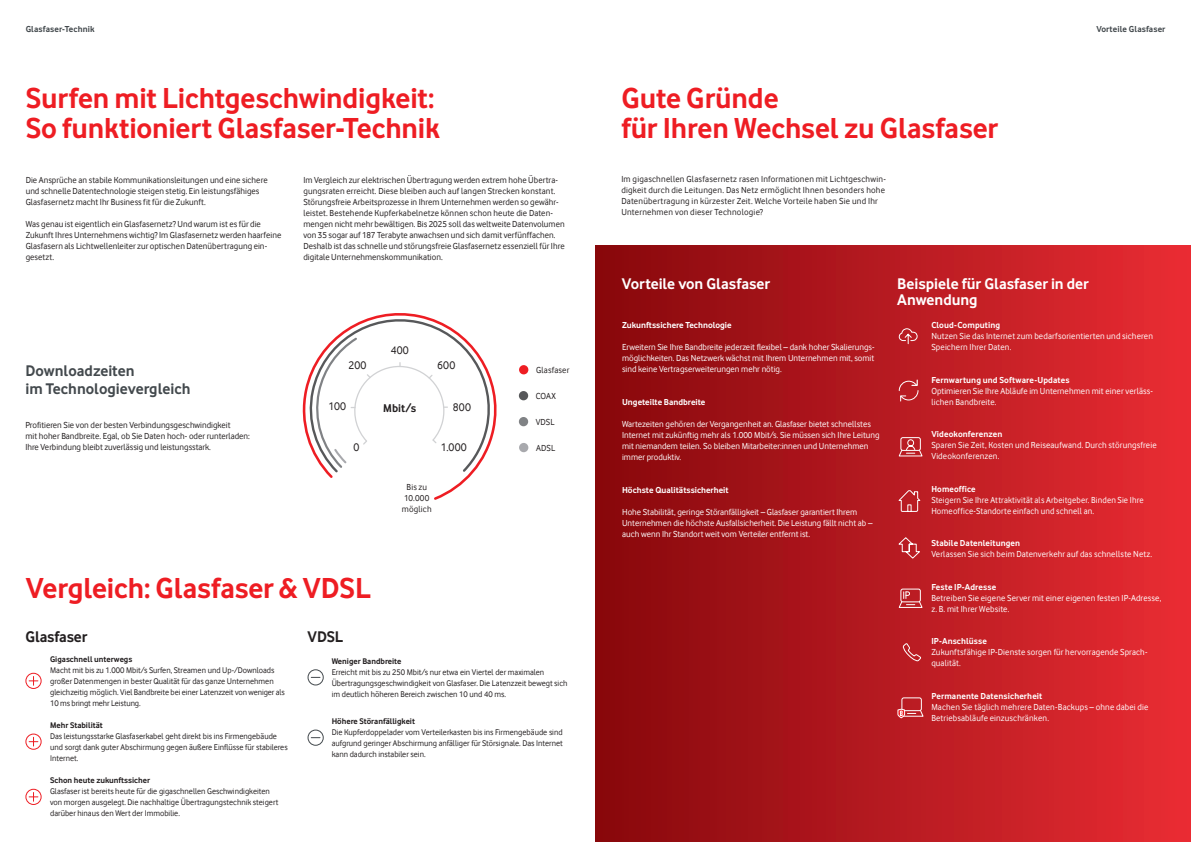
<style>
.page{position:relative;width:1191px;height:842px;background:#fff}
.page>*{position:absolute;margin:0;border:0;box-sizing:border-box;transform-origin:0 0}
.t1{font:700 30px/30px "Vodafone Rg";letter-spacing:-.005em;color:#ee1d23}
.t2{font:700 16px/16px "Vodafone Rg";letter-spacing:-.005em;color:#fff}
.t3{font:700 16px/18px "Vodafone Rg";color:#43494d}
.t4{font:700 16px "Vodafone Rg";letter-spacing:-.01em;color:#231f20}
.t5{font:700 11.7px "Vodafone Rg";color:#231f20}
.t6{font:11.6px "Vodafone Rg";letter-spacing:.025em;color:#231f20}
.t7{font:9px/11px "Vodafone Rg";letter-spacing:.01em;color:#fff}
.t8{font:9px/11px "Vodafone Rg";letter-spacing:.005em;color:#231f20}
.t9{font:700 9px "Vodafone Rg";letter-spacing:.005em;color:#fff}
.t10{font:9px/11px "Vodafone Rg";letter-spacing:.025em;color:#231f20}
.t11{font:700 9px "Vodafone Rg";letter-spacing:.01em;color:#43494d}
.t12{font:8.5px/11px "Vodafone Rg";color:#231f20}
.t13{font:700 8.5px "Vodafone Rg";color:#231f20}
</style>
<div class="page">
<div style="left:595px;top:245px;width:596px;height:597px;background:linear-gradient(to right,#86080c,#e82c34)"></div>
<svg style="left:898px;top:328px;width:20px;height:17px"></svg>
<svg style="left:902px;top:642px;width:20px;height:20px"></svg>
<svg style="left:896px;top:536px;width:25px;height:23px"></svg>
<svg style="left:897px;top:489px;width:25px;height:23px"></svg>
<div style="left:900px;top:589px;width:20px;height:13px;border:1px solid #fff;border-radius:2px"></div>
<svg style="left:897px;top:591px;width:26px;height:17px"></svg>
<svg style="left:897px;top:439px;width:26px;height:18px"></svg>
<div style="left:900px;top:437px;width:20px;height:14px;border:1px solid #fff;border-radius:2px"></div>
<svg style="left:898px;top:379px;width:21px;height:23px"></svg>
<div style="left:901px;top:697px;width:20px;height:14px;border:1px solid #fff;border-radius:2px"></div>
<svg style="left:897px;top:708px;width:27px;height:11px"></svg>
<div style="left:308px;top:669px;width:16px;height:16px;border:1px solid #43494d;border-radius:50%"></div>
<div style="left:308px;top:730px;width:16px;height:16px;border:1px solid #43494d;border-radius:50%"></div>
<div style="left:519px;top:365px;width:9px;height:9px;background:#ee1d23;border-radius:50%"></div>
<div style="left:519px;top:417px;width:9px;height:9px;background:#808285;border-radius:50%"></div>
<div style="left:519px;top:443px;width:9px;height:9px;background:#a8a9ad;border-radius:50%"></div>
<div style="left:519px;top:391px;width:9px;height:9px;background:#57585a;border-radius:50%"></div>
<svg style="left:302px;top:395px;width:170px;height:105px"></svg>
<svg style="left:304px;top:313px;width:193px;height:162px"></svg>
<svg style="left:29px;top:792px;width:9px;height:9px"></svg>
<div style="left:26px;top:789px;width:16px;height:16px;border:1px solid #ee1d23;border-radius:50%"></div>
<svg style="left:29px;top:676px;width:9px;height:9px"></svg>
<div style="left:26px;top:673px;width:16px;height:16px;border:1px solid #ee1d23;border-radius:50%"></div>
<svg style="left:29px;top:737px;width:9px;height:9px"></svg>
<div style="left:26px;top:734px;width:16px;height:16px;border:1px solid #ee1d23;border-radius:50%"></div>
<p class="t11" style="left:26px;top:24px;width:70px">Glasfaser-Technik</p>
<h1 class="t1" style="left:621px;top:83px;width:378px">Gute Gründe<br>für Ihren Wechsel zu Glasfaser</h1>
<h1 class="t1" style="left:26px;top:83px;width:416px">Surfen mit Lichtgeschwindigkeit:<br>So funktioniert Glasfaser-Technik</h1>
<p class="t8" style="left:26px;top:174px;width:243px">Die Ansprüche an stabile Kommunikationsleitungen und eine sichere und schnelle Datentechnologie steigen stetig. Ein leistungsfähiges<br>Glasfasernetz macht Ihr Business fit für die Zukunft.</p>
<p class="t8" style="left:26px;top:218px;width:257px">Was genau ist eigentlich ein Glasfasernetz? Und warum ist es für die Zukunft Ihres Unternehmens wichtig? Im Glasfasernetz werden haarfeine Glasfasern als Lichtwellenleiter zur optischen Datenübertragung ein&shy;gesetzt.</p>
<p class="t8" style="left:303px;top:174px;width:263px">Im Vergleich zur elektrischen Übertragung werden extrem hohe Übertra&shy;gungsraten erreicht. Diese bleiben auch auf langen Strecken konstant.<br>Störungsfreie Arbeitsprozesse in Ihrem Unternehmen werden so gewähr&shy;leistet. Bestehende Kupferkabelnetze können schon heute die Daten&shy;mengen nicht mehr bewältigen. Bis 2025 soll das weltweite Datenvolumen von 35 sogar auf 187 Terabyte anwachsen und sich damit verfünffachen.<br>Deshalb ist das schnelle und störungsfreie Glasfasernetz essenziell für Ihre digitale Unternehmenskommunikation.</p>
<p class="t10" style="left:621px;top:173px;width:266px">Im gigaschnellen Glasfasernetz rasen Informationen mit Lichtgeschwin&shy;digkeit durch die Leitungen. Das Netz ermöglicht Ihnen besonders hohe Datenübertragung in kürzester Zeit. Welche Vorteile haben Sie und Ihr Unternehmen von dieser Technologie?</p>
<p class="t11" style="left:1096px;top:24px;width:71px">Vorteile Glasfaser</p>
<h2 class="t3" style="left:25px;top:361px;width:167px">Downloadzeiten<br>im Technologievergleich</h2>
<p class="t8" style="left:25px;top:420px;width:226px">Profitieren Sie von der besten Verbindungsgeschwindigkeit<br>mit hoher Bandbreite. Egal, ob Sie Daten hoch- oder runterladen:<br>Ihre Verbindung bleibt zuverlässig und leistungsstark.</p>
<p class="t6" style="left:348px;top:359px;width:19px">200</p>
<p class="t6" style="left:328px;top:400px;width:19px">100</p>
<p class="t6" style="left:353px;top:441px;width:7px">0</p>
<p class="t6" style="left:391px;top:344px;width:20px">400</p>
<p class="t5" style="left:383px;top:401px;width:34px">Mbit/s</p>
<p class="t6" style="left:437px;top:359px;width:20px">600</p>
<p class="t6" style="left:453px;top:400px;width:20px">800</p>
<p class="t6" style="left:441px;top:441px;width:28px">1.000</p>
<p class="t8" style="left:402px;top:482px;width:31px;text-align:center">Bis zu<br>10.000 möglich</p>
<h1 class="t1" style="left:26px;top:572px;width:347px">Vergleich: Glasfaser &amp; VDSL</h1>
<h2 class="t4" style="left:26px;top:628px;width:63px">Glasfaser</h2>
<h2 class="t4" style="left:308px;top:628px;width:37px">VDSL</h2>
<p class="t8" style="left:536px;top:365px;width:35px">Glasfaser</p>
<p class="t8" style="left:536px;top:391px;width:22px">COAX</p>
<p class="t8" style="left:536px;top:416px;width:21px">VDSL</p>
<p class="t8" style="left:536px;top:442px;width:21px">ADSL</p>
<p class="t13" style="left:50px;top:654px;width:84px">Gigaschnell unterwegs</p>
<p class="t12" style="left:50px;top:665px;width:236px">Macht mit bis zu 1.000 Mbit/s Surfen, Streamen und Up-/Downloads großer Datenmengen in bester Qualität für das ganze Unternehmen gleichzeitig möglich. Viel Bandbreite bei einer Latenzzeit von weniger als 10 ms bringt mehr Leistung.</p>
<p class="t13" style="left:50px;top:720px;width:54px">Mehr Stabilität</p>
<p class="t12" style="left:50px;top:731px;width:239px">Das leistungsstarke Glasfaserkabel geht direkt bis ins Firmengebäude und sorgt dank guter Abschirmung gegen äußere Einflüsse für stabileres<br>Internet.</p>
<p class="t13" style="left:50px;top:775px;width:101px">Schon heute zukunftssicher</p>
<p class="t12" style="left:50px;top:786px;width:230px">Glasfaser ist bereits heute für die gigaschnellen Geschwindigkeiten von morgen ausgelegt. Die nachhaltige Übertragungstechnik steigert darüber hinaus den Wert der Immobilie.</p>
<p class="t13" style="left:332px;top:656px;width:71px">Weniger Bandbreite</p>
<p class="t12" style="left:332px;top:667px;width:237px">Erreicht mit bis zu 250 Mbit/s nur etwa ein Viertel der maximalen<br>Übertragungsgeschwindigkeit von Glasfaser. Die Latenzzeit bewegt sich im deutlich höheren Bereich zwischen 10 und 40 ms.</p>
<p class="t13" style="left:332px;top:716px;width:85px">Höhere Störanfälligkeit</p>
<p class="t12" style="left:332px;top:727px;width:232px;text-align:justify">Die Kupferdoppelader vom Verteilerkasten bis ins Firmengebäude sind aufgrund geringer Abschirmung anfälliger für Störsignale. Das Internet kann dadurch instabiler sein.</p>
<h2 class="t2" style="left:622px;top:275px;width:150px">Vorteile von Glasfaser</h2>
<h2 class="t2" style="left:897px;top:275px;width:193px">Beispiele für Glasfaser in der<br>Anwendung</h2>
<p class="t9" style="left:622px;top:320px;width:111px">Zukunftssichere Technologie</p>
<p class="t7" style="left:622px;top:342px;width:254px;text-align:justify">Erweitern Sie Ihre Bandbreite jederzeit flexibel – dank hoher Skalierungs&shy;möglichkeiten. Das Netzwerk wächst mit Ihrem Unternehmen mit, somit sind keine Vertragserweiterungen mehr nötig.</p>
<p class="t9" style="left:622px;top:397px;width:85px">Ungeteilte Bandbreite</p>
<p class="t7" style="left:622px;top:419px;width:259px">Wartezeiten gehören der Vergangenheit an. Glasfaser bietet schnellstes Internet mit zukünftig mehr als 1.000 Mbit/s. Sie müssen sich Ihre Leitung mit niemandem teilen. So bleiben Mitarbeiter:innen und Unternehmen immer produktiv.</p>
<p class="t9" style="left:622px;top:485px;width:108px">Höchste Qualitätssicherheit</p>
<p class="t7" style="left:622px;top:507px;width:252px">Hohe Stabilität, geringe Störanfälligkeit – Glasfaser garantiert Ihrem<br>Unternehmen die höchste Ausfallsicherheit. Die Leistung fällt nicht ab – auch wenn Ihr Standort weit vom Verteiler entfernt ist.</p>
<p class="t9" style="left:931px;top:320px;width:70px">Cloud-Computing</p>
<p class="t7" style="left:931px;top:331px;width:223px">Nutzen Sie das Internet zum bedarfsorientierten und sicheren<br>Speichern Ihrer Daten.</p>
<p class="t9" style="left:931px;top:375px;width:140px">Fernwartung und Software-Updates</p>
<p class="t7" style="left:931px;top:385px;width:223px">Optimieren Sie Ihre Abläufe im Unternehmen mit einer verläss&shy;lichen Bandbreite.</p>
<p class="t9" style="left:931px;top:429px;width:72px">Videokonferenzen</p>
<p class="t7" style="left:931px;top:440px;width:227px">Sparen Sie Zeit, Kosten und Reiseaufwand. Durch störungsfreie<br>Videokonferenzen.</p>
<p class="t9" style="left:931px;top:484px;width:46px">Homeoffice</p>
<p class="t7" style="left:931px;top:494px;width:214px">Steigern Sie Ihre Attraktivität als Arbeitgeber. Binden Sie Ihre<br>Homeoffice-Standorte einfach und schnell an.</p>
<p class="t9" style="left:931px;top:538px;width:90px">Stabile Datenleitungen</p>
<p class="t7" style="left:931px;top:549px;width:222px">Verlassen Sie sich beim Datenverkehr auf das schnellste Netz.</p>
<p class="t9" style="left:931px;top:582px;width:66px">Feste IP-Adresse</p>
<p class="t7" style="left:931px;top:592px;width:231px">Betreiben Sie eigene Server mit einer eigenen festen IP-Adresse, z. B. mit Ihrer Website.</p>
<p class="t9" style="left:931px;top:636px;width:57px">IP-Anschlüsse</p>
<p class="t7" style="left:931px;top:647px;width:218px">Zukunftsfähige IP-Dienste sorgen für hervorragende Sprach&shy;qualität.</p>
<p class="t9" style="left:931px;top:691px;width:112px">Permanente Datensicherheit</p>
<p class="t7" style="left:931px;top:701px;width:219px">Machen Sie täglich mehrere Daten-Backups – ohne dabei die<br>Betriebsabläufe einzuschränken.</p>
</div>
